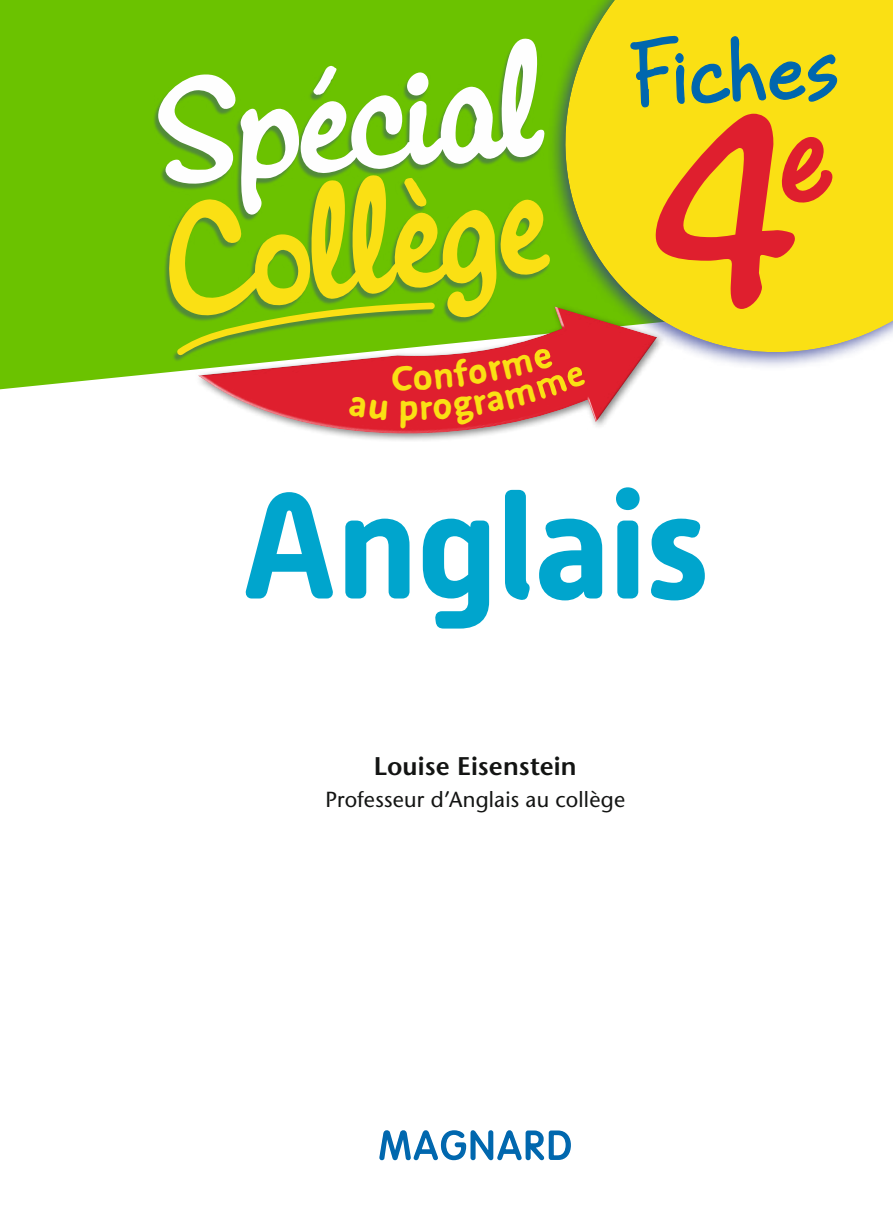
<style>
.page{position:relative;width:893px;height:1212px;background:#fff}
.page>*{position:absolute;margin:0;border:0;box-sizing:border-box;transform-origin:0 0}
.t1{font:290.47px "Montauk Pro";color:#df1f2e}
.t2{font:700 149.62px "Alwyn New Rounded";letter-spacing:-.015em;color:#00a5cd}
.t3{font:700 39.15px/29px "Duper OT";color:#fae014;scale:1.04 1}
.t4{font:300 38.93px "VAG Rounded Std";letter-spacing:.08em;color:#0067ae}
.t5{font:600 25.43px "Stone Sans Std";letter-spacing:.005em;color:#131413}
.t6{font:500 21.82px "Stone Sans Std";letter-spacing:.01em;color:#131413}
</style>
<div class="page">
<div style="left:0;top:0;width:544px;height:389px;background:#6bc200"></div>
<svg style="left:160px;top:222px;width:384px;height:133px;background:#a4ca0c"></svg>
<svg style="left:155px;top:37px;width:389px;height:185px;fill:#6bc200"></svg>
<div style="left:547px;top:0;width:346px;height:371px;background:#2c3891;opacity:.75"></div>
<svg style="left:544px;top:0;width:14px;height:228px;background:#69be02"></svg>
<svg style="left:558px;top:0;width:335px;height:352px;background:#ecda1b"></svg>
<svg style="left:198px;top:228px;width:481px;height:213px"></svg>
<svg style="left:379px;top:1130px;width:192px;height:31px"></svg>
<svg style="left:625px;top:0;width:213px;height:205px;background:#e0cb24"></svg>
<svg style="left:171px;top:299px;width:415px;height:127px;background:#bb7e3b"></svg>
<h3 class="t3" style="left:392px;top:366px;width:28px">C p</h3>
<h1 class="t1" style="left:648px;top:32px;width:178px">4</h1>
<h2 class="t2" style="left:239px;top:460px;width:473px">Anglais</h2>
<p class="t5" style="left:374px;top:751px;width:204px">Louise Eisenstein</p>
<p class="t6" style="left:325px;top:786px;width:301px">Professeur d’Anglais au collège</p>
<h3 class="t4" style="left:379px;top:1123px;width:194px">MAGNARD</h3>
</div>
